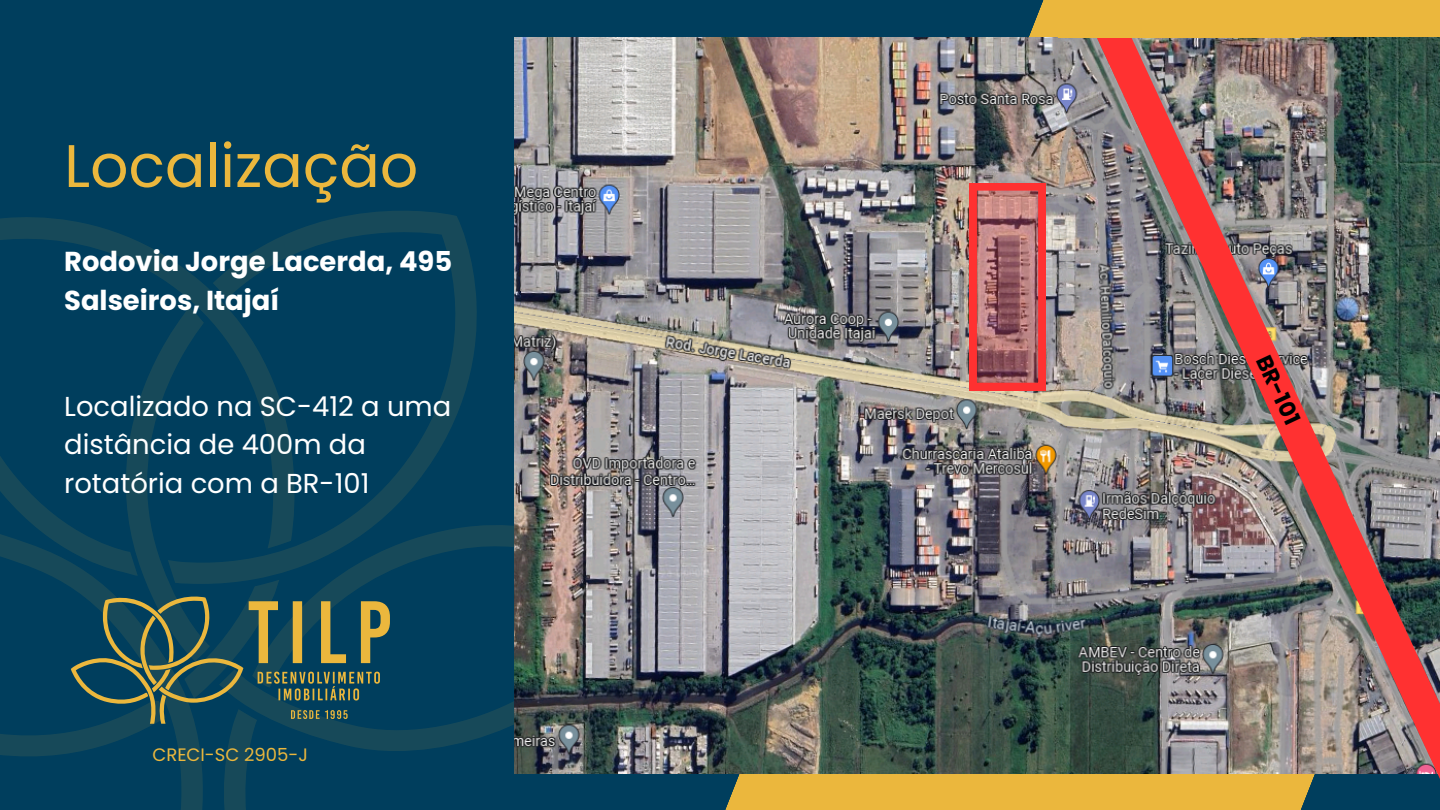
<style>
.page{position:relative;width:1440px;height:810px;background:#003e5d}
.page>*{position:absolute;margin:0;border:0;box-sizing:border-box;transform-origin:0 0}
.t1{font:60px "Poppins";color:#ebb73d}
.t2{font:27.4px/38.2px "Poppins";color:#fff}
.t3{font:700 27.4px/38.2px "Poppins";color:#fff}
.t4{font:700 22.4px "Poppins";color:#000}
.t5{font:18px "Poppins";color:#ebb73d}
</style>
<div class="page">
<svg style="left:297px;top:211px;width:180px;height:300px"></svg>
<svg style="left:0;top:217px;width:297px;height:288px"></svg>
<svg style="left:0;top:505px;width:71px;height:251px"></svg>
<svg style="left:390px;top:525px;width:124px;height:226px"></svg>
<svg style="left:697px;top:0;width:372px;height:810px"></svg>
<svg style="left:71px;top:307px;width:319px;height:503px"></svg>
<img style="left:514px;top:37px;width:555px;height:736px">
<svg style="left:969px;top:183px;width:77px;height:207px"></svg>
<img style="left:1069px;top:0;width:371px;height:810px">
<div style="left:1058px;top:0;width:243px;height:37px;background:#ebb73d"></div>
<h4 class="t1" style="left:64px;top:124px;width:356px">Localização</h4>
<p class="t3" style="left:64px;top:243px;width:390px">Rodovia Jorge Lacerda, 495<br>Salseiros, Itajaí</p>
<h1 class="t2" style="left:64px;top:387px;width:389px">Localizado na SC-412 a uma distância de 400m da rotatória com a BR-101</h1>
<h2 class="t5" style="left:153px;top:742px;width:157px">CRECI-SC 2905-J</h2>
<h3 class="t4" style="left:1277px;top:350px;width:75px;rotate:65deg">BR-101</h3>
</div>
